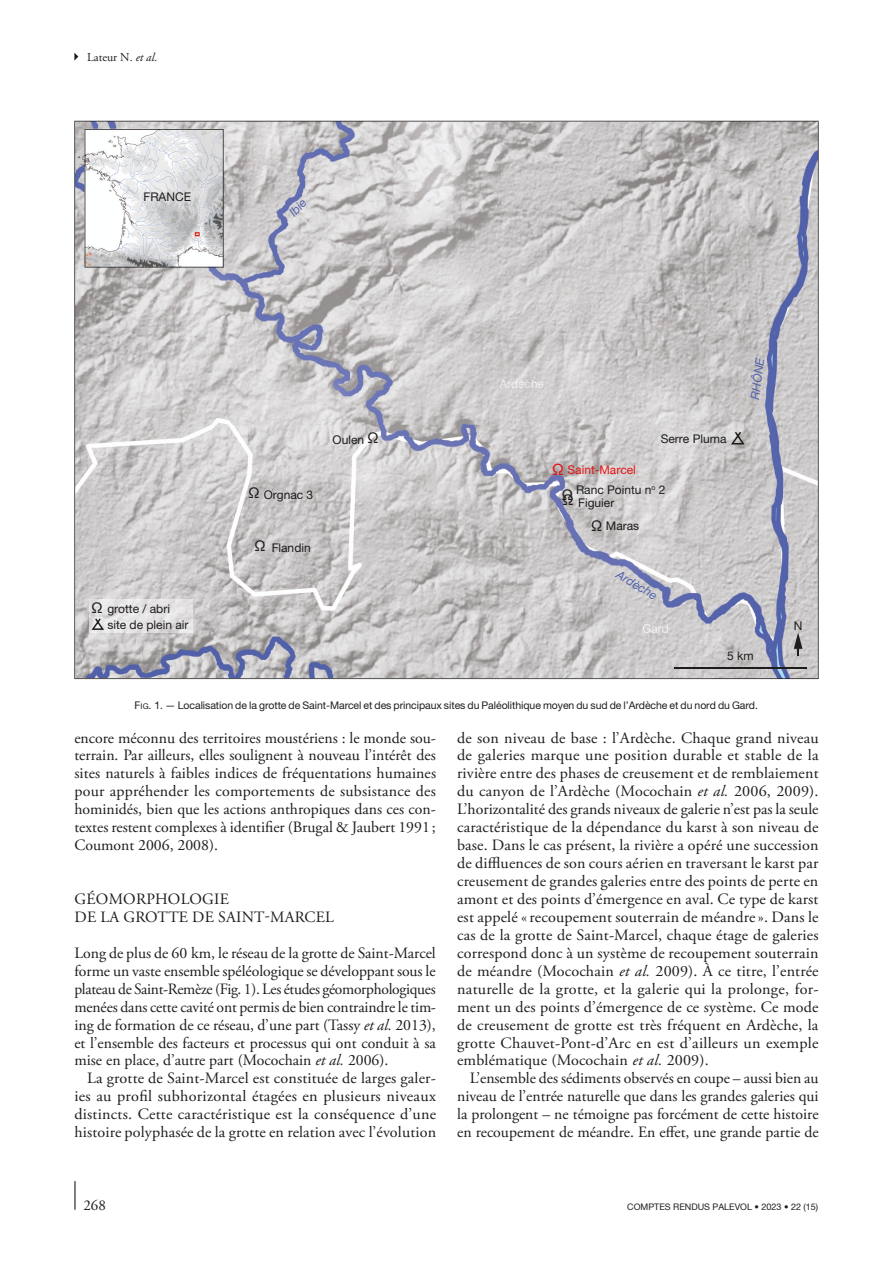
<style>
.page{position:relative;width:893px;height:1263px;background:#fff}
.page>*{position:absolute;margin:0;border:0;box-sizing:border-box;transform-origin:0 0}
.Texte_courant_Suite{font:15.75px/18px "Adobe Garamond Pro";color:#1d1d1b;text-align:justify}
.Texte_courant_1er_pa{font:15.75px/18px "Adobe Garamond Pro";color:#1d1d1b;text-align:justify}
.Titre_1{font:15.75px/18px "Adobe Garamond Pro";letter-spacing:.015em;color:#1d1d1b}
.t1{font:15.75px "Helvetica Neue 3";color:#e31114}
.t2{font:15px "Helvetica Neue 3";color:#1d1d1b}
.t3{font:15px "Adobe Garamond Pro";color:#1d1d1b}
.t4{font:12px/23.2px "Helvetica Neue 3";color:#1d1d1b}
.t5{font:12px "Helvetica Neue Italic 2";color:#5262aa}
.t6{font:12px "Adobe Garamond Pro Regular 2";color:#1d1d1b}
.t7{font:12px "Helvetica Neue 3";color:#e41314}
.t8{font:12px "Helvetica Neue 3";letter-spacing:-.005em;color:#f7f6f7}
.t9{font:10.5px "Helvetica Neue";letter-spacing:-.005em;color:#1d1d1b}
.t10{font:9px "Helvetica Neue 2";color:#1d1d1b}
.s1{font-family:"Adobe Garamond Pro Italic 2"}
.s2{color:#f4f4f4}
.s3{font-style:inherit}
.s4{font-size:7.8px}
.s5{font-style:italic}
</style>
<div class="page">
<hr style="left:74px;top:1181px;width:2px;height:29px;background:#1d1d1b">
<svg style="left:74px;top:53px;width:4px;height:8px"></svg>
<svg style="left:74px;top:121px;width:745px;height:558px;background:#c5c3c6"></svg>
<svg style="left:85px;top:129px;width:139px;height:138px"></svg>
<hr style="left:674px;top:667px;width:133px;height:1px;background:#1d1d1b">
<svg style="left:794px;top:632px;width:8px;height:23px"></svg>
<img style="left:643px;top:624px;width:25px;height:9px">
<img style="left:499px;top:379px;width:45px;height:9px">
<svg style="left:91px;top:618px;width:13px;height:12px"></svg>
<svg style="left:731px;top:432px;width:14px;height:12px"></svg>
<p class="t6" style="left:87px;top:50px;width:72px">Lateur N. <span class="s1">et al.</span></p>
<p class="t4" style="left:143px;top:184px;width:49px">FRANCE</p>
<p class="t5" style="left:286px;top:209px;width:21px;rotate:-47deg">Ibie</p>
<p class="t2" style="left:91px;top:598px;width:13px">Ω</p>
<p class="t4" style="left:107px;top:600px;width:83px;line-height:16.6px">grotte / abri site de plein air</p>
<p class="t2" style="left:248px;top:484px;width:13px">Ω</p>
<p class="t4" style="left:264px;top:483px;width:51px">Orgnac 3</p>
<p class="t2" style="left:254px;top:537px;width:13px">Ω</p>
<p class="t4" style="left:272px;top:536px;width:41px">Flandin</p>
<p class="t2" style="left:367px;top:429px;width:13px">Ω</p>
<p class="t4" style="left:333px;top:428px;width:33px">Oulen</p>
<p class="t8" style="left:499px;top:377px;width:46px">Ardèch<span class="s2">e</span></p>
<p class="t4" style="left:661px;top:427px;width:67px">Serre Pluma</p>
<p class="t1" style="left:552px;top:460px;width:13px">Ω</p>
<p class="t2" style="left:562px;top:486px;width:13px">Ω</p>
<p class="t7" style="left:567px;top:463px;width:70px">Saint-Marcel</p>
<p class="t4" style="left:606px;top:491px;width:35px;text-indent:-28px">Figuier<br>Maras</p>
<p class="t4" style="left:576px;top:478px;width:91px">Ranc Pointu n<sup>o</sup> 2</p>
<p class="t2" style="left:563px;top:490px;width:13px">Ω</p>
<p class="t2" style="left:591px;top:516px;width:13px">Ω</p>
<p class="t5" style="left:621px;top:567px;width:47px;rotate:31deg">Ardèche</p>
<p class="t5" style="left:748px;top:398px;width:43px;rotate:-83deg">RHÔNE</p>
<p class="t4" style="left:727px;top:644px;width:28px">5 km</p>
<p class="t9" style="left:135px;top:699px;width:625px"><span class="s3">F</span><span class="s4">ig</span><span class="s3">. 1</span>. — Localisation de la grotte de Saint-Marcel et des principaux sites du Paléolithique moyen du sud de l’Ardèche et du nord du Gard.</p>
<p class="t4" style="left:794px;top:614px;width:10px">N</p>
<p class="Texte_courant_Suite" style="left:74px;top:729px;width:363px">encore méconnu des territoires moustériens : le monde sou&shy;terrain. Par ailleurs, elles soulignent à nouveau l’intérêt des sites naturels à faibles indices de fréquentations humaines pour appréhender les comportements de subsistance des hominidés, bien que les actions anthropiques dans ces con&shy;textes restent complexes à identifier (Brugal &amp; Jaubert 1991 ; Coumont 2006, 2008).</p>
<p class="Titre_1" style="left:75px;top:890px;width:261px">GÉOMORPHOLOGIE<br>DE LA GROTTE DE SAINT-MARCEL</p>
<p class="Texte_courant_1er_pa" style="left:74px;top:944px;width:363px">Long de plus de 60 km, le réseau de la grotte de Saint-Marcel forme un vaste ensemble spéléologique se développant sous le plateau de Saint-Remèze (Fig. 1). Les études géomorphologiques menées dans cette cavité ont permis de bien contraindre le tim&shy;ing de formation de ce réseau, d’une part (Tassy <span class="s5">et al.</span> 2013), et l’ensemble des facteurs et processus qui ont conduit à sa mise en place, d’autre part (Mocochain <span class="s5">et al.</span> 2006).</p>
<p class="Texte_courant_Suite" style="left:74px;top:1070px;width:363px;text-indent:13px">La grotte de Saint-Marcel est constituée de larges galer&shy;ies au profil subhorizontal étagées en plusieurs niveaux distincts. Cette caractéristique est la conséquence d’une histoire polyphasée de la grotte en relation avec l’évolution</p>
<p class="Texte_courant_Suite" style="left:457px;top:729px;width:363px">de son niveau de base : l’Ardèche. Chaque grand niveau de galeries marque une position durable et stable de la rivière entre des phases de creusement et de remblaiement du canyon de l’Ardèche (Mocochain <span class="s5">et al.</span> 2006, 2009).<br>L’horizontalité des grands niveaux de galerie n’est pas la seule caractéristique de la dépendance du karst à son niveau de base. Dans le cas présent, la rivière a opéré une succession de diffluences de son cours aérien en traversant le karst par creusement de grandes galeries entre des points de perte en amont et des points d’émergence en aval. Ce type de karst est appelé «recoupement souterrain de méandre». Dans le cas de la grotte de Saint-Marcel, chaque étage de galeries correspond donc à un système de recoupement souterrain de méandre (Mocochain <span class="s5">et al.</span> 2009). À ce titre, l’entrée naturelle de la grotte, et la galerie qui la prolonge, for&shy;ment un des points d’émergence de ce système. Ce mode de creusement de grotte est très fréquent en Ardèche, la grotte Chauvet-Pont-d’Arc en est d’ailleurs un exemple emblématique (Mocochain <span class="s5">et al.</span> 2009).</p>
<p class="Texte_courant_Suite" style="left:457px;top:1070px;width:363px;text-indent:13px">L’ensemble des sédiments observés en coupe – aussi bien au niveau de l’entrée naturelle que dans les grandes galeries qui la prolongent – ne témoigne pas forcément de cette histoire en recoupement de méandre. En effet, une grande partie de</p>
<p class="t3" style="left:83px;top:1196px;width:24px">268</p>
<p class="t10" style="left:627px;top:1201px;width:193px">COMPTES RENDUS PALEVOL • 2023 • 22 (15)</p>
</div>
